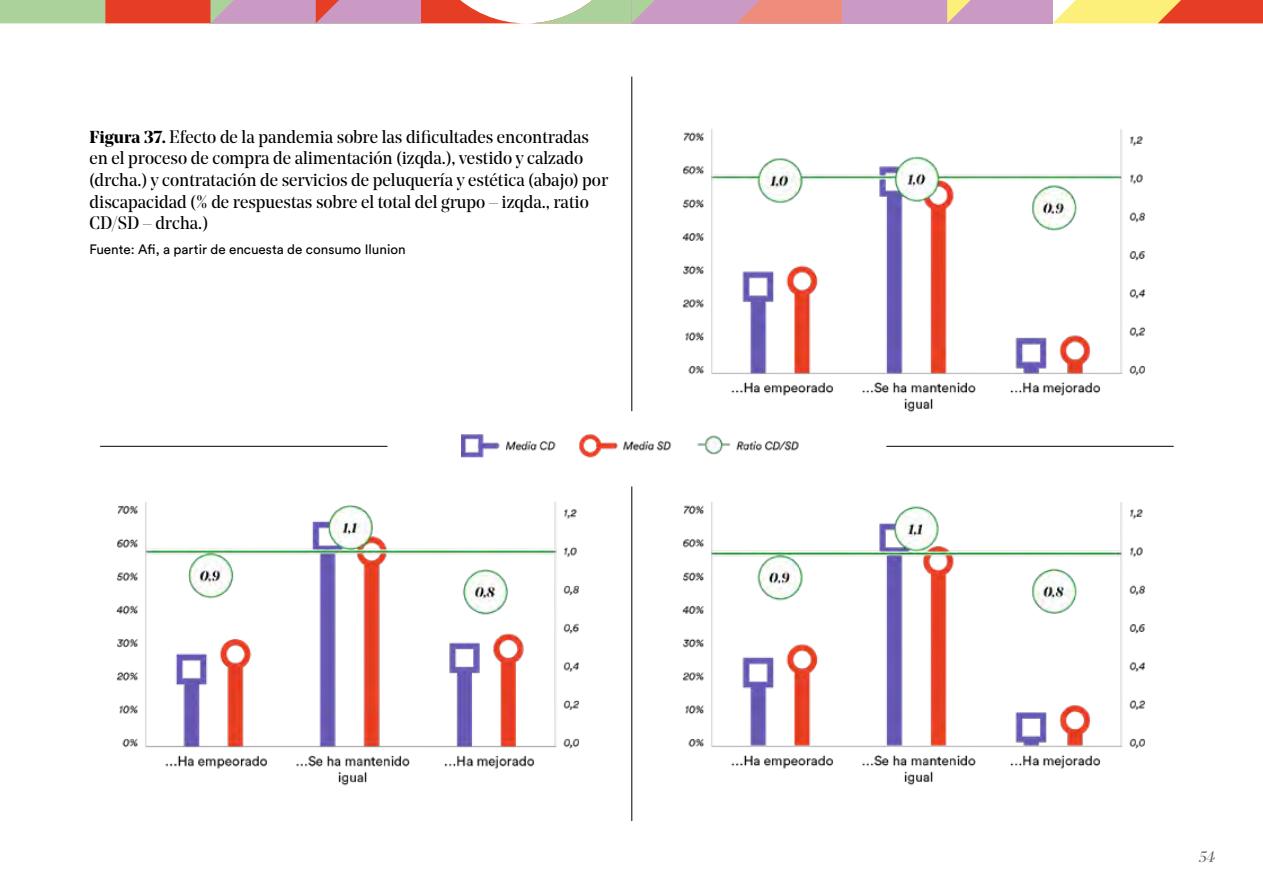
<style>
.page{position:relative;width:1263px;height:893px;background:#fff}
.page>*{position:absolute;margin:0;border:0;box-sizing:border-box;transform-origin:0 0}
.t1{font:18px/21.6px "Noe Display";color:#000}
.t2{font:italic 15px "Noe Display";color:#61646a}
.t3{font:13.5px "Circular Std";color:#000}
.s1{font-weight:700;font-size:17.25px}
</style>
<div class="page">
<div style="left:631px;top:0;width:211px;height:23px;background:#ca9ac5"></div>
<svg style="left:0;top:0;width:655px;height:23px"></svg>
<svg style="left:737px;top:0;width:105px;height:23px;background:#eb8d83"></svg>
<div style="left:842px;top:0;width:210px;height:23px;background:#ca9ac5"></div>
<svg style="left:947px;top:0;width:316px;height:23px"></svg>
<hr style="left:631px;top:77px;width:1px;height:334px;background:#000">
<hr style="left:100px;top:446px;width:287px;height:1px;background:#000">
<hr style="left:886px;top:446px;width:288px;height:1px;background:#000">
<hr style="left:631px;top:486px;width:1px;height:335px;background:#000">
<img style="left:461px;top:434px;width:338px;height:24px">
<img style="left:682px;top:129px;width:464px;height:283px">
<img style="left:116px;top:501px;width:464px;height:285px">
<img style="left:682px;top:502px;width:464px;height:283px">
<p class="t1" style="left:90px;top:126px;width:520px"><span class="s1">Figura 37.</span> Efecto de la pandemia sobre las dificultades encontradas en el proceso de compra de alimentación (izqda.), vestido y calzado (drcha.) y contratación de servicios de peluquería y estética (abajo) por discapacidad (% de respuestas sobre el total del grupo – izqda., ratio CD/SD – drcha.)</p>
<p class="t3" style="left:90px;top:241px;width:318px">Fuente: Afi, a partir de encuesta de consumo Ilunion</p>
<p class="t2" style="left:1199px;top:848px;width:17px">54</p>
</div>
